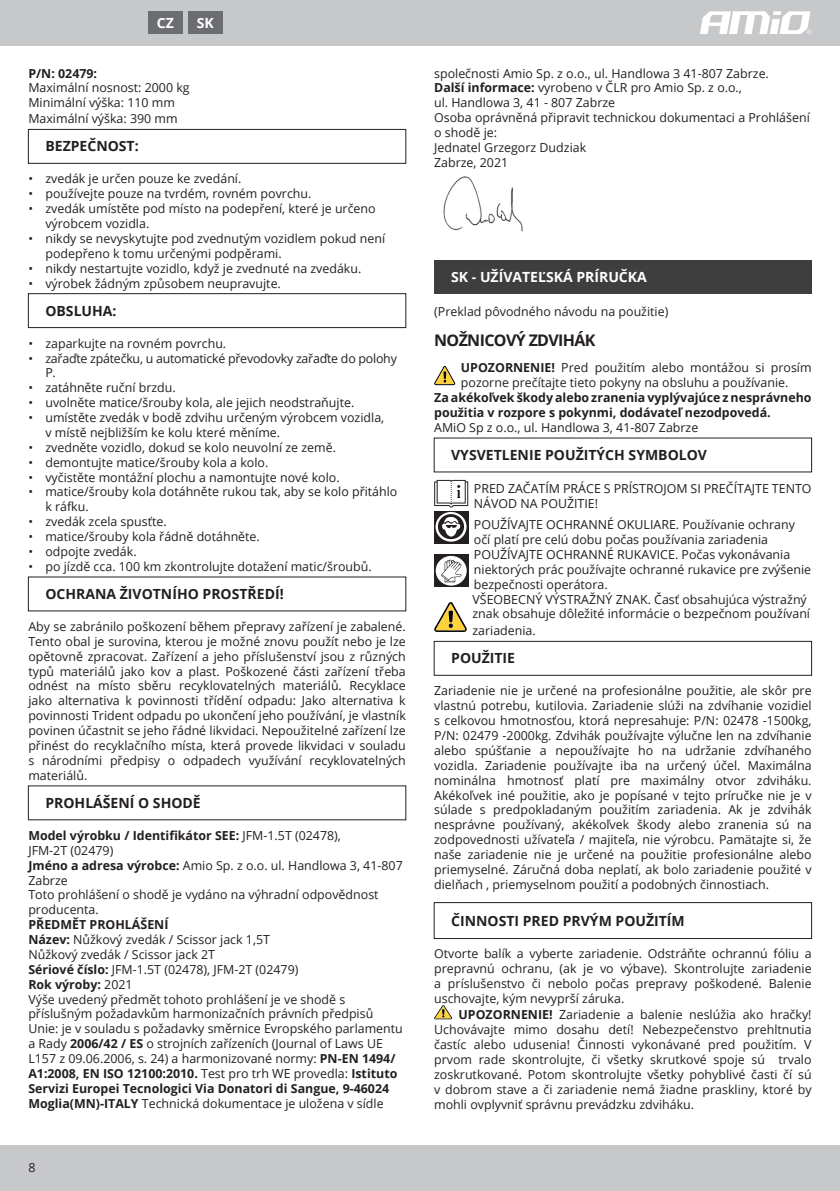
<style>
.page{position:relative;width:840px;height:1191px;background:#fff}
.page>*{position:absolute;margin:0;border:0;box-sizing:border-box;transform-origin:0 0}
.Nazwa_produktu{font:700 16px "Open Sans";letter-spacing:-.04em;color:#231f20}
.Nagłówek_ROZDZIAŁU{font:700 14px "Open Sans";color:#231f20}
.Jezyk{font:700 14px "Open Sans";color:#fff}
.Jezyk_Ikona{font:700 14px "Open Sans";color:#fff}
.Tekst{font:12.4px/14.8px "Open Sans";color:#231f20}
.Tekst-2{font:700 12.4px/14.8px "Open Sans";color:#231f20}
.Tekst-3{font:12.4px/14.8px "Open Sans";letter-spacing:-.02em;color:#231f20}
.s1{font-weight:400}
.s2{font-weight:700}
</style>
<div class="page">
<div style="left:0;top:0;width:839px;height:45px;background:#c7c8ca"></div>
<div style="left:0;top:1145px;width:839px;height:46px;background:#c7c8ca"></div>
<svg style="left:700px;top:11px;width:111px;height:23px"></svg>
<div style="left:28px;top:129px;width:378px;height:35px;border:1px solid #231f20"></div>
<div style="left:28px;top:293px;width:378px;height:35px;border:1px solid #231f20"></div>
<div style="left:434px;top:260px;width:377px;height:34px;background:#3e3e3f"></div>
<div style="left:433px;top:641px;width:378px;height:35px;border:1px solid #231f20"></div>
<div style="left:433px;top:902px;width:378px;height:37px;border:1px solid #231f20"></div>
<img style="left:443px;top:176px;width:80px;height:56px">
<svg style="left:434px;top:366px;width:21px;height:19px"></svg>
<svg style="left:434px;top:541px;width:34px;height:2px"></svg>
<svg style="left:434px;top:480px;width:34px;height:61px"></svg>
<svg style="left:434px;top:554px;width:34px;height:33px"></svg>
<svg style="left:435px;top:556px;width:31px;height:29px"></svg>
<svg style="left:440px;top:559px;width:22px;height:23px"></svg>
<svg style="left:434px;top:602px;width:32px;height:30px"></svg>
<svg style="left:434px;top:1005px;width:18px;height:14px"></svg>
<div style="left:148px;top:11px;width:34px;height:23px;background:#6c6d70"></div>
<div style="left:188px;top:11px;width:34px;height:23px;background:#6c6d70"></div>
<p class="Jezyk_Ikona" style="left:157px;top:13px;width:19px">CZ</p>
<p class="Jezyk_Ikona" style="left:197px;top:13px;width:19px">SK</p>
<p class="Tekst-2" style="left:28px;top:65px;width:70px">P/N: 02479:</p>
<p class="Tekst" style="left:28px;top:80px;width:163px">Maximální nosnost: 2000 kg</p>
<p class="Tekst" style="left:28px;top:95px;width:148px">Minimální výška: 110 mm</p>
<p class="Tekst" style="left:28px;top:111px;width:151px">Maximální výška: 390 mm</p>
<p class="Nagłówek_ROZDZIAŁU" style="left:45px;top:136px;width:95px">BEZPEČNOST:</p>
<p class="Tekst" style="left:28px;top:171px;width:214px">• zvedák je určen pouze ke zvedání.</p>
<p class="Tekst" style="left:28px;top:186px;width:284px">• používejte pouze na tvrdém, rovném povrchu.</p>
<p class="Tekst" style="left:45px;top:201px;width:331px;text-indent:-17px">• zvedák umístěte pod místo na podepření, které je určeno výrobcem vozidla.</p>
<p class="Tekst" style="left:45px;top:231px;width:341px;text-indent:-17px">• nikdy se nevyskytujte pod zvednutým vozidlem pokud není podepřeno k tomu určenými podpěrami.</p>
<p class="Tekst" style="left:28px;top:260px;width:334px">• nikdy nestartujte vozidlo, když je zvednuté na zvedáku.</p>
<p class="Tekst" style="left:28px;top:275px;width:254px">• výrobek žádným způsobem neupravujte.</p>
<p class="Nagłówek_ROZDZIAŁU" style="left:45px;top:301px;width:73px">OBSLUHA:</p>
<p class="Tekst" style="left:28px;top:335px;width:199px">• zaparkujte na rovném povrchu.</p>
<p class="Tekst-3" style="left:45px;top:350px;width:353px;text-indent:-17px">• zařaďte zpátečku, u automatické převodovky zařaďte do polohy<br>P.</p>
<p class="Tekst" style="left:28px;top:380px;width:149px">• zatáhněte ruční brzdu.</p>
<p class="Tekst" style="left:28px;top:395px;width:327px">• uvolněte matice/šrouby kola, ale jejich neodstraňujte.</p>
<p class="Tekst" style="left:45px;top:410px;width:340px;text-indent:-17px">• umístěte zvedák v bodě zdvihu určeným výrobcem vozidla, v místě nejbližším ke kolu které měníme.</p>
<p class="Tekst" style="left:28px;top:439px;width:309px">• zvedněte vozidlo, dokud se kolo neuvolní ze země.</p>
<p class="Tekst" style="left:28px;top:454px;width:241px">• demontujte matice/šrouby kola a kolo.</p>
<p class="Tekst" style="left:28px;top:469px;width:312px">• vyčistěte montážní plochu a namontujte nové kolo.</p>
<p class="Tekst" style="left:45px;top:484px;width:353px;text-indent:-17px">• matice/šrouby kola dotáhněte rukou tak, aby se kolo přitáhlo k ráfku.</p>
<p class="Tekst" style="left:28px;top:514px;width:140px">• zvedák zcela spusťte.</p>
<p class="Tekst" style="left:28px;top:529px;width:233px">• matice/šrouby kola řádně dotáhněte.</p>
<p class="Tekst" style="left:28px;top:544px;width:110px">• odpojte zvedák.</p>
<p class="Tekst" style="left:28px;top:558px;width:345px">• po jízdě cca. 100 km zkontrolujte dotažení matic/šroubů.</p>
<p class="Nagłówek_ROZDZIAŁU" style="left:45px;top:584px;width:240px">OCHRANA ŽIVOTNÍHO PROSTŘEDÍ!</p>
<p class="Tekst" style="left:28px;top:619px;width:379px;text-align:justify">Aby se zabránilo poškození během přepravy zařízení je zabalené.<br>Tento obal je surovina, kterou je možné znovu použít nebo je lze opětovně zpracovat. Zařízení a jeho příslušenství jsou z různých typů materiálů jako kov a plast. Poškozené části zařízení třeba odnést na místo sběru recyklovatelných materiálů. Recyklace jako alternativa k povinnosti třídění odpadu: Jako alternativa k povinnosti Trident odpadu po ukončení jeho používání, je vlastník povinen účastnit se jeho řádné likvidaci. Nepoužitelné zařízení lze přinést do recyklačního místa, která provede likvidaci v souladu s národními předpisy o odpadech využívání recyklovatelných materiálů.</p>
<p class="Nagłówek_ROZDZIAŁU" style="left:45px;top:793px;width:157px">PROHLÁŠENÍ O SHODĚ</p>
<p class="Tekst-2" style="left:28px;top:827px;width:314px">Model výrobku / Identifikátor SEE: <span class="s1">JFM-1.5T (02478),<br>JFM-2T (02479)</span></p>
<p class="Tekst" style="left:28px;top:857px;width:375px"><span class="s2">Jméno a adresa výrobce:</span> Amio Sp. z o.o. ul. Handlowa 3, 41-807<br>Zabrze</p>
<p class="Tekst" style="left:28px;top:887px;width:351px">Toto prohlášení o shodě je vydáno na výhradní odpovědnost producenta.</p>
<p class="Tekst-2" style="left:28px;top:917px;width:141px">PŘEDMĚT PROHLÁŠENÍ</p>
<p class="Tekst" style="left:28px;top:931px;width:243px"><span class="s2">Název:</span> Nůžkový zvedák / Scissor jack 1,5T</p>
<p class="Tekst" style="left:28px;top:946px;width:188px">Nůžkový zvedák / Scissor jack 2T</p>
<p class="Tekst" style="left:28px;top:961px;width:271px"><span class="s2">Sériové číslo:</span> JFM-1.5T (02478), JFM-2T (02479)</p>
<p class="Tekst-2" style="left:28px;top:976px;width:106px">Rok výroby: <span class="s1">2021</span></p>
<p class="Tekst" style="left:28px;top:991px;width:376px">Výše uvedený předmět tohoto prohlášení je ve shodě s příslušným požadavkům harmonizačních právních předpisů Unie: je v souladu s požadavky směrnice Evropského parlamentu a Rady <span class="s2">2006/42 / ES</span> o strojních zařízeních (Journal of Laws UE L157 z 09.06.2006, s. 24) a harmonizované normy: <span class="s2">PN-EN 1494/ A1:2008, EN ISO 12100:2010.</span> Test pro trh WE provedla: <span class="s2">Istituto Servizi Europei Tecnologici Via Donatori di Sangue, 9-46024<br>Moglia(MN)-ITALY</span> Technická dokumentace je uložena v sídle</p>
<p class="Tekst" style="left:28px;top:1159px;width:9px">8</p>
<p class="Tekst" style="left:434px;top:65px;width:336px">společnosti Amio Sp. z o.o., ul. Handlowa 3 41-807 Zabrze.</p>
<p class="Tekst" style="left:434px;top:80px;width:309px"><span class="s2">Další informace:</span> vyrobeno v ČLR pro Amio Sp. z o.o., ul. Handlowa 3, 41 - 807 Zabrze</p>
<p class="Tekst" style="left:434px;top:110px;width:377px">Osoba oprávněná připravit technickou dokumentaci a Prohlášení o shodě je:</p>
<p class="Tekst" style="left:434px;top:140px;width:153px">Jednatel Grzegorz Dudziak</p>
<p class="Tekst" style="left:434px;top:155px;width:76px">Zabrze, 2021</p>
<p class="Jezyk" style="left:451px;top:267px;width:197px">SK - UŽÍVATEĽSKÁ PRÍRUČKA</p>
<p class="Tekst" style="left:434px;top:303px;width:235px">(Preklad pôvodného návodu na použitie)</p>
<p class="Nazwa_produktu" style="left:434px;top:329px;width:163px">NOŽNICOVÝ ZDVIHÁK</p>
<p class="Tekst" style="left:460px;top:360px;width:352px"><span class="s2">UPOZORNENIE!</span> Pred použitím alebo montážou si prosím pozorne prečítajte tieto pokyny na obsluhu a používanie.</p>
<p class="Tekst-2" style="left:434px;top:390px;width:379px">Za akékoľvek škody alebo zranenia vyplývajúce z nesprávneho použitia v rozpore s pokynmi, dodávateľ nezodpovedá.</p>
<p class="Tekst" style="left:434px;top:420px;width:265px">AMiO Sp z o.o., ul. Handlowa 3, 41-807 Zabrze</p>
<p class="Nagłówek_ROZDZIAŁU" style="left:451px;top:445px;width:257px">VYSVETLENIE POUŽITÝCH SYMBOLOV</p>
<p class="Tekst" style="left:473px;top:481px;width:339px">PRED ZAČATÍM PRÁCE S PRÍSTROJOM SI PREČÍTAJTE TENTO<br>NÁVOD NA POUŽITIE!</p>
<p class="Tekst" style="left:473px;top:517px;width:322px">POUŽÍVAJTE OCHRANNÉ OKULIARE. Používanie ochrany očí platí pre celú dobu počas používania zariadenia</p>
<p class="Tekst" style="left:473px;top:547px;width:338px">POUŽÍVAJTE OCHRANNÉ RUKAVICE. Počas vykonávania niektorých prác používajte ochranné rukavice pre zvýšenie bezpečnosti operátora.</p>
<p class="Tekst" style="left:472px;top:591px;width:339px">VŠEOBECNÝ VÝSTRAŽNÝ ZNAK. Časť obsahujúca výstražný znak obsahuje dôležité informácie o bezpečnom používaní</p>
<p class="Tekst" style="left:472px;top:623px;width:65px">zariadenia.</p>
<p class="Nagłówek_ROZDZIAŁU" style="left:451px;top:648px;width:65px">POUŽITIE</p>
<p class="Tekst" style="left:434px;top:683px;width:379px;text-align:justify">Zariadenie nie je určené na profesionálne použitie, ale skôr pre vlastnú potrebu, kutilovia. Zariadenie slúži na zdvíhanie vozidiel s celkovou hmotnosťou, ktorá nepresahuje: P/N: 02478 -1500kg, P/N: 02479 -2000kg. Zdvihák používajte výlučne len na zdvíhanie alebo spúšťanie a nepoužívajte ho na udržanie zdvíhaného vozidla. Zariadenie používajte iba na určený účel. Maximálna nominálna hmotnosť platí pre maximálny otvor zdviháku.<br>Akékoľvek iné použitie, ako je popísané v tejto príručke nie je v súlade s predpokladaným použitím zariadenia. Ak je zdvihák nesprávne používaný, akékoľvek škody alebo zranenia sú na zodpovednosti užívateľa / majiteľa, nie výrobcu. Pamätajte si, že naše zariadenie nie je určené na použitie profesionálne alebo priemyselné. Záručná doba neplatí, ak bolo zariadenie použité v dielňach , priemyselnom použití a podobných činnostiach.</p>
<p class="Nagłówek_ROZDZIAŁU" style="left:451px;top:911px;width:235px">ČINNOSTI PRED PRVÝM POUŽITÍM</p>
<p class="Tekst" style="left:434px;top:946px;width:379px;text-align:justify">Otvorte balík a vyberte zariadenie. Odstráňte ochrannú fóliu a prepravnú ochranu, (ak je vo výbave). Skontrolujte zariadenie a príslušenstvo či nebolo počas prepravy poškodené. Balenie uschovajte, kým nevyprší záruka.</p>
<p class="Tekst" style="left:434px;top:1007px;width:379px;text-align:justify;text-indent:24px"><span class="s2">UPOZORNENIE!</span> Zariadenie a balenie neslúžia ako hračky!<br>Uchovávajte mimo dosahu detí! Nebezpečenstvo prehltnutia častíc alebo udusenia! Činnosti vykonávané pred použitím. V prvom rade skontrolujte, či všetky skrutkové spoje sú trvalo zoskrutkované. Potom skontrolujte všetky pohyblivé časti čí sú v dobrom stave a či zariadenie nemá žiadne praskliny, ktoré by mohli ovplyvniť správnu prevádzku zdviháku.</p>
</div>
